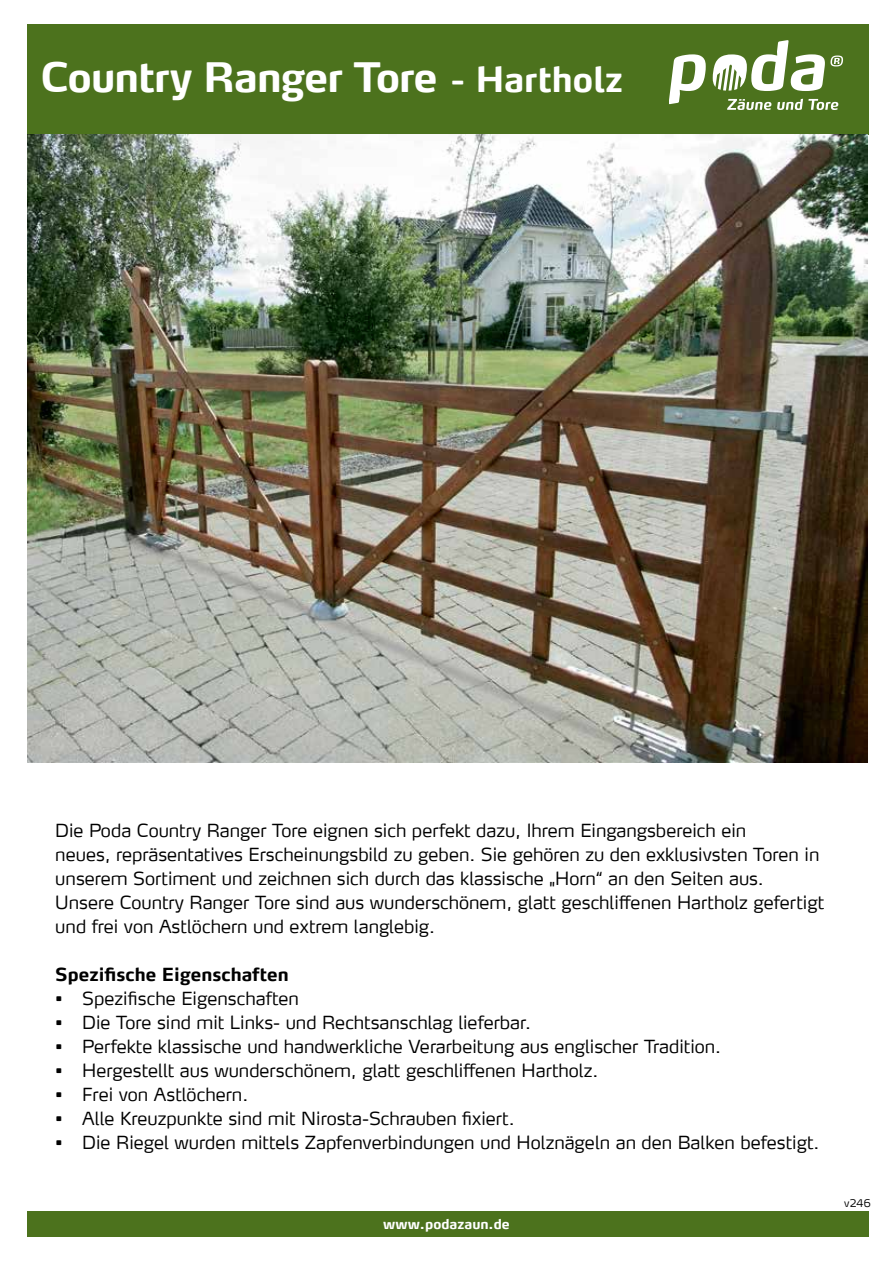
<style>
.page{position:relative;width:893px;height:1263px;background:#fff}
.page>*{position:absolute;margin:0;border:0;box-sizing:border-box;transform-origin:0 0}
.t1{font:700 40.5px "Max";letter-spacing:-.02em;color:#fff}
.t2{font:300 18px/24px "Max LF";color:#000}
.t3{font:700 18px "Max LF";color:#000}
.t4{font:700 13.5px "Max LF";color:#fff}
.t5{font:300 10.5px "Max LF";color:#000}
.s1{font-size:34.5px}
</style>
<div class="page">
<div style="left:27px;top:24px;width:842px;height:110px;background:#4c721d"></div>
<div style="left:27px;top:1211px;width:842px;height:26px;background:#4c721d"></div>
<svg style="left:670px;top:54px;width:36px;height:50px"></svg>
<svg style="left:727px;top:99px;width:44px;height:11px"></svg>
<svg style="left:777px;top:99px;width:61px;height:11px"></svg>
<svg style="left:713px;top:40px;width:130px;height:51px"></svg>
<img style="left:27px;top:135px;width:841px;height:628px">
<h1 class="t1" style="left:40px;top:52px;width:584px">Country Ranger Tore <span class="s1">- Hartholz</span></h1>
<p class="t2" style="left:55px;top:818px;width:770px">Die Poda Country Ranger Tore eignen sich perfekt dazu, Ihrem Eingangsbereich ein<br>neues, repräsentatives Erscheinungsbild zu geben. Sie gehören zu den exklusivsten Toren in unserem Sortiment und zeichnen sich durch das klassische „Horn“ an den Seiten aus.<br>Unsere Country Ranger Tore sind aus wunderschönem, glatt geschliffenen Hartholz gefertigt und frei von Astlöchern und extrem langlebig.</p>
<p class="t3" style="left:55px;top:963px;width:235px">Spezifische Eigenschaften</p>
<p class="t2" style="left:55px;top:986px;width:245px">• Spezifische Eigenschaften</p>
<p class="t2" style="left:55px;top:1010px;width:477px">• Die Tore sind mit Links- und Rechtsanschlag lieferbar.</p>
<p class="t2" style="left:55px;top:1034px;width:667px">• Perfekte klassische und handwerkliche Verarbeitung aus englischer Tradition.</p>
<p class="t2" style="left:55px;top:1058px;width:545px">• Hergestellt aus wunderschönem, glatt geschliffenen Hartholz.</p>
<p class="t2" style="left:55px;top:1082px;width:194px">• Frei von Astlöchern.</p>
<p class="t2" style="left:55px;top:1106px;width:461px">• Alle Kreuzpunkte sind mit Nirosta-Schrauben fixiert.</p>
<p class="t2" style="left:55px;top:1130px;width:766px">• Die Riegel wurden mittels Zapfenverbindungen und Holznägeln an den Balken befestigt.</p>
<p class="t4" style="left:383px;top:1215px;width:128px">www.podazaun.de</p>
<p class="t5" style="left:844px;top:1196px;width:28px">v246</p>
</div>
